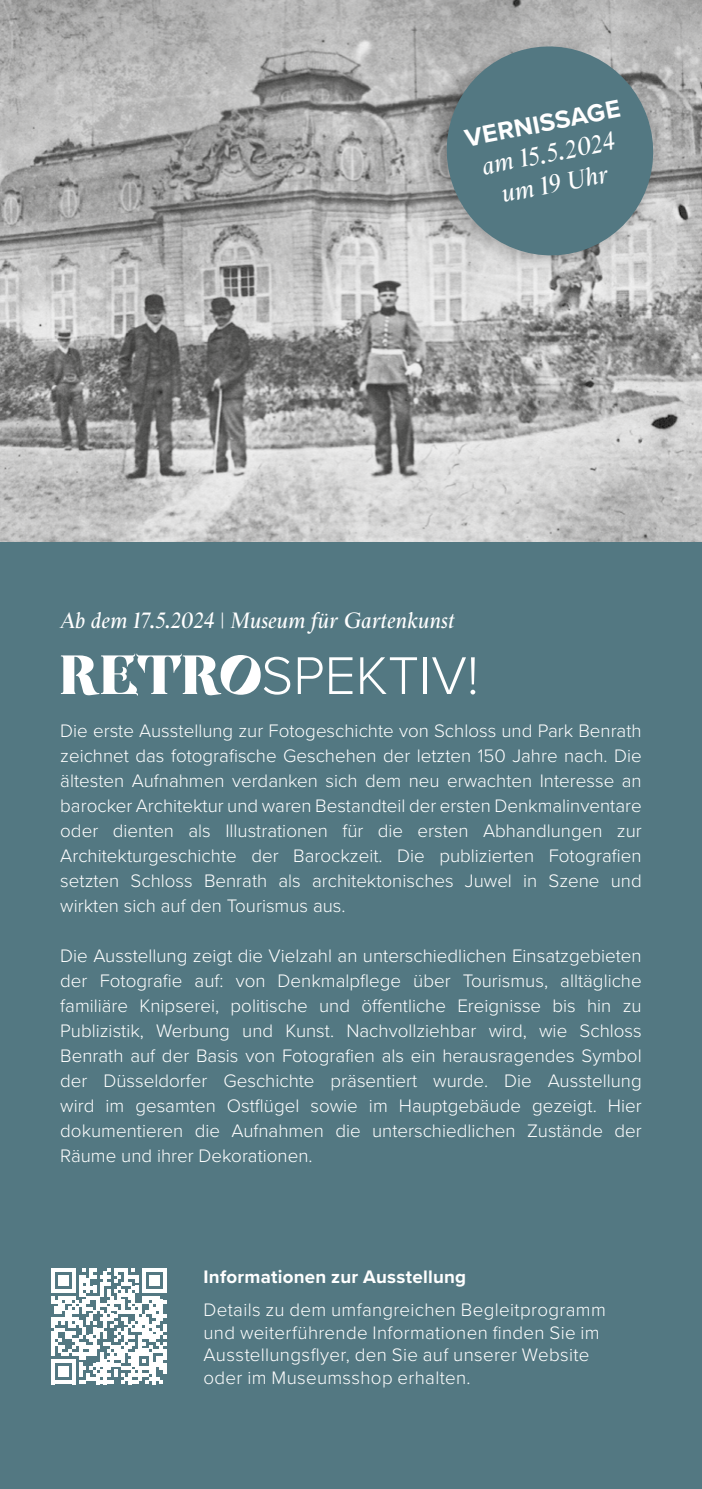
<style>
.page{position:relative;width:702px;height:1489px;background:#fff}
.page>*{position:absolute;margin:0;border:0;box-sizing:border-box;transform-origin:0 0}
.t1{font:300 55px "Proxima Nova";color:#fff}
.t2{font:italic 25.5px/30.8px "Starling";color:#fff;text-align:center}
.t3{font:700 25.5px "Proxima Nova";color:#fff}
.t4{font:italic 22.5px "Starling";color:#fff}
.t5{font:300 18.75px/25px "Proxima Nova";letter-spacing:.015em;color:#fff;text-align:justify}
.t6{font:700 18.75px "Proxima Nova";letter-spacing:.015em;color:#fff}
.s1{font-family:"Proxima Nova";font-weight:300;font-style:normal}
.s2{font-family:"LT Glockenspiel";font-weight:900}
</style>
<div class="page">
<img style="left:0;top:0;width:702px;height:542px">
<div style="left:0;top:542px;width:702px;height:946px;background:#537882"></div>
<svg style="left:51px;top:1268px;width:116px;height:115px"></svg>
<hr style="left:163px;top:1348px;width:4px;height:11px;background:#fff">
<hr style="left:163px;top:1362px;width:4px;height:11px;background:#fff">
<div style="left:426px;top:32px;width:242px;height:244px;background:#000;opacity:.25"></div>
<svg style="left:433px;top:33px;width:233px;height:235px;background:#788f95"></svg>
<h2 class="t3" style="left:461px;top:120px;width:159px;rotate:-11deg">VERNISSAGE</h2>
<h2 class="t2" style="left:479px;top:152px;width:136px;rotate:-11deg">am 15.5.2024 um 19 Uhr</h2>
<p class="t4" style="left:60px;top:607px;width:396px">Ab dem 17.5.2024 <span class="s1">|</span> Museum für Gartenkunst</p>
<h1 class="t1" style="left:60px;top:634px;width:420px"><span class="s2">RETRO</span>SPEKTIV!</h1>
<p class="t5" style="left:60px;top:717px;width:583px">Die erste Ausstellung zur Fotogeschichte von Schloss und Park Benrath zeichnet das fotografische Geschehen der letzten 150 Jahre nach. Die ältesten Aufnahmen verdanken sich dem neu erwachten Interesse an barocker Architektur und waren Bestandteil der ersten Denkmalinventare oder dienten als Illustrationen für die ersten Abhandlungen zur Architekturgeschichte der Barockzeit. Die publizierten Fotografien setzten Schloss Benrath als architektonisches Juwel in Szene und wirkten sich auf den Tourismus aus.</p>
<p class="t5" style="left:60px;top:942px;width:583px">Die Ausstellung zeigt die Vielzahl an unterschiedlichen Einsatzgebieten der Fotografie auf: von Denkmalpflege über Tourismus, alltägliche familiäre Knipserei, politische und öffentliche Ereignisse bis hin zu Publizistik, Werbung und Kunst. Nachvollziehbar wird, wie Schloss Benrath auf der Basis von Fotografien als ein herausragendes Symbol der Düsseldorfer Geschichte präsentiert wurde. Die Ausstellung wird im gesamten Ostflügel sowie im Hauptgebäude gezeigt. Hier dokumentieren die Aufnahmen die unterschiedlichen Zustände der Räume und ihrer Dekorationen.</p>
<p class="t6" style="left:203px;top:1262px;width:264px">Informationen zur Ausstellung</p>
<p class="t5" style="left:203px;top:1297px;width:404px;line-height:22.5px;text-align:left">Details zu dem umfangreichen Begleitprogramm und weiterführende Informationen finden Sie im Ausstellungsflyer, den Sie auf unserer Website oder im Museumsshop erhalten.</p>
</div>
